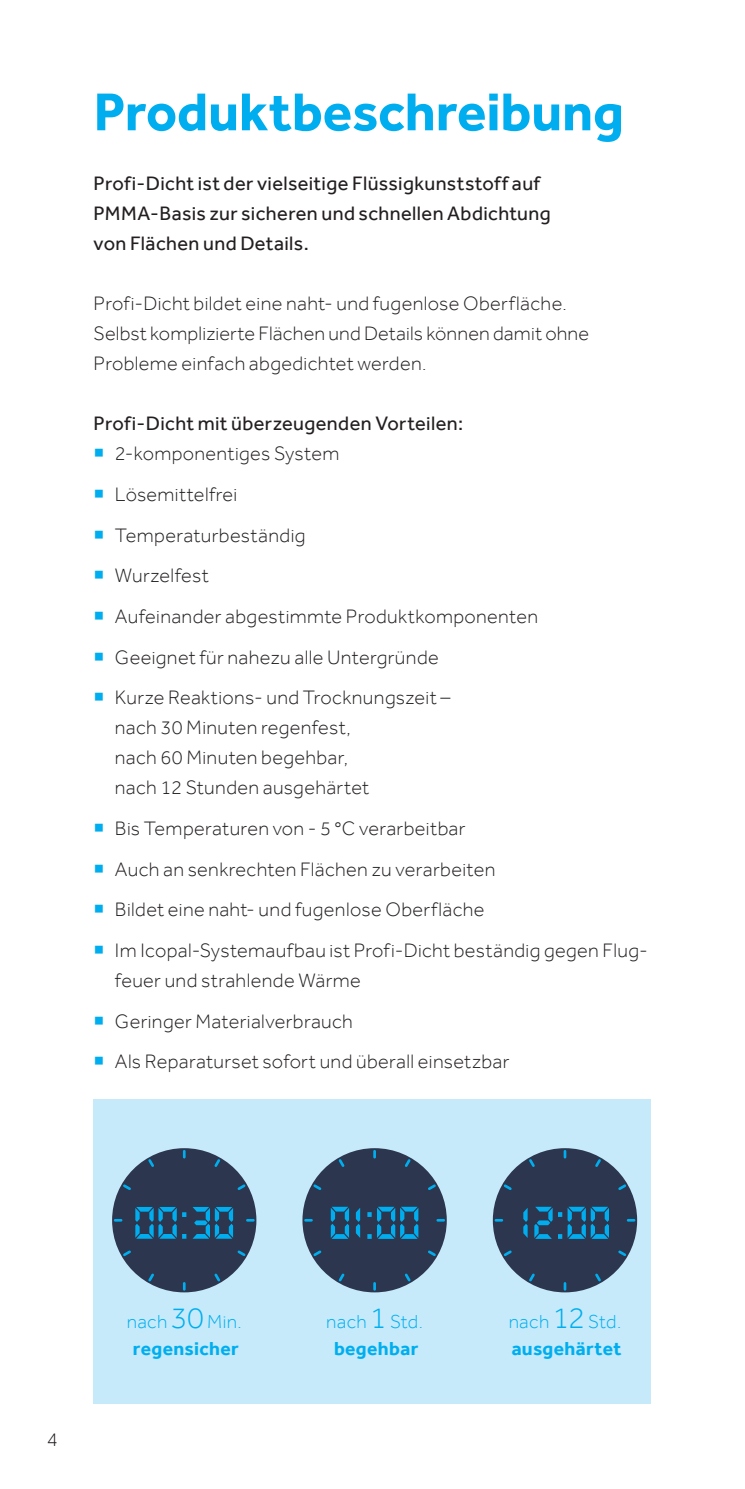
<style>
.page{position:relative;width:745px;height:1489px;background:#fff}
.page>*{position:absolute;margin:0;border:0;box-sizing:border-box;transform-origin:0 0}
.t1{font:700 55px "Effra";color:#00aeef}
.t2{font:300 20px/30px "Effra";letter-spacing:.015em;color:#231f20}
.t3{font:20px/30px "Effra";letter-spacing:.02em;color:#231f20}
.t4{font:700 19.25px/27px "Effra";letter-spacing:.015em;color:#00aeef;text-align:center}
.t5{font:300 19.25px/27px "Effra";letter-spacing:.015em;color:#00aeef;text-align:center}
.s1{color:#00aeef}
.s2{font-weight:300}
.s3{font-weight:300;font-size:31px}
.s4{font-size:31px}
.s5{font-weight:700}
</style>
<div class="page">
<div style="left:94px;top:1098px;width:557px;height:305px;background:#c6eafa"></div>
<svg style="left:112px;top:1148px;width:144px;height:143px"></svg>
<svg style="left:302px;top:1148px;width:144px;height:143px"></svg>
<svg style="left:493px;top:1148px;width:143px;height:143px"></svg>
<h1 class="t1" style="left:94px;top:79px;width:531px">Produktbeschreibung</h1>
<p class="t3" style="left:94px;top:168px;width:458px">Profi-Dicht ist der vielseitige Flüssigkunststoff auf<br>PMMA-Basis zur sicheren und schnellen Abdichtung von Flächen und Details.</p>
<p class="t2" style="left:94px;top:288px;width:496px">Profi-Dicht bildet eine naht- und fugenlose Oberfläche.<br>Selbst komplizierte Flächen und Details können damit ohne<br>Probleme einfach abgedichtet werden.</p>
<p class="t3" style="left:94px;top:408px;width:371px">Profi-Dicht mit überzeugenden Vorteilen:</p>
<p class="t2" style="left:94px;top:438px;width:247px"><span class="s1">○</span> 2-komponentiges System</p>
<p class="t2" style="left:94px;top:479px;width:145px"><span class="s1">○</span> Lösemittelfrei</p>
<p class="t2" style="left:94px;top:520px;width:213px"><span class="s1">○</span> Temperaturbeständig</p>
<p class="t2" style="left:94px;top:560px;width:116px"><span class="s1">○</span> Wurzelfest</p>
<p class="t2" style="left:94px;top:601px;width:445px"><span class="s1">○</span> Aufeinander abgestimmte Produktkomponenten</p>
<p class="t2" style="left:94px;top:641px;width:346px"><span class="s1">○</span> Geeignet für nahezu alle Untergründe</p>
<p class="t2" style="left:115px;top:682px;width:337px;text-indent:-21px"><span class="s1">○</span> Kurze Reaktions- und Trocknungszeit – nach 30 Minuten regenfest,<br>nach 60 Minuten begehbar,<br>nach 12 Stunden ausgehärtet</p>
<p class="t2" style="left:94px;top:813px;width:373px"><span class="s1">○</span> Bis Temperaturen von - 5 °C verarbeitbar</p>
<p class="t2" style="left:94px;top:853px;width:403px"><span class="s1">○</span> Auch an senkrechten Flächen zu verarbeiten</p>
<p class="t2" style="left:94px;top:894px;width:392px"><span class="s1">○</span> Bildet eine naht- und fugenlose Oberfläche</p>
<p class="t2" style="left:115px;top:935px;width:534px;text-indent:-21px"><span class="s1">○</span> Im Icopal-Systemaufbau ist Profi-Dicht beständig gegen Flug&shy;feuer und strahlende Wärme</p>
<p class="t2" style="left:94px;top:1005px;width:260px"><span class="s1">○</span> Geringer Materialverbrauch</p>
<p class="t2" style="left:94px;top:1046px;width:417px"><span class="s1">○</span> Als Reparaturset sofort und überall einsetzbar</p>
<p class="t2" style="left:47px;top:1423px;width:12px">4</p>
<p class="t4" style="left:127px;top:1307px;width:116px"><span class="s2">nach</span> <span class="s3">30</span> <span class="s2">Min. </span>regensicher</p>
<p class="t5" style="left:326px;top:1307px;width:98px">nach <span class="s4">1</span> Std. <span class="s5">begehbar</span></p>
<p class="t4" style="left:508px;top:1307px;width:114px;text-align:left"><span class="s2">nach</span> <span class="s3">12</span> <span class="s2">Std. </span>ausgehärtet</p>
</div>
